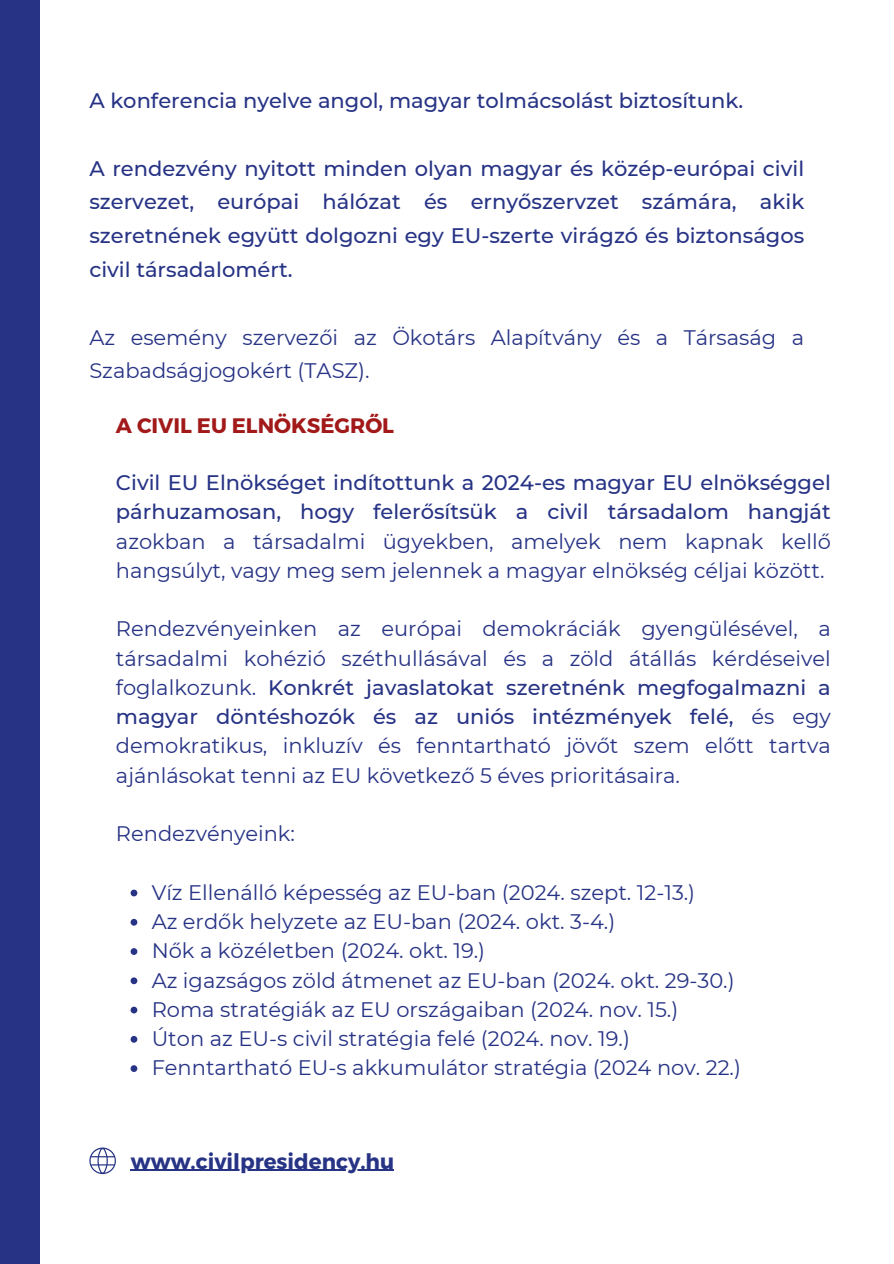
<style>
.page{position:relative;width:894px;height:1264px;background:#fff}
.page>*{position:absolute;margin:0;border:0;box-sizing:border-box;transform-origin:0 0}
.t1{font:700 21.3px "Montserrat";color:#273385}
.t2{font:21px/29.2px "Montserrat";color:#273385;text-align:justify}
.t3{font:500 21px/29.2px "Montserrat";color:#273385;text-align:justify}
.t4{font:700 21px "Montserrat";color:#a11918}
.s1{font-weight:400}
.s2{font-weight:500}
</style>
<div class="page">
<div style="left:0;top:0;width:39px;height:1263px;background:#273385"></div>
<svg style="left:130px;top:889px;width:7px;height:7px"></svg>
<svg style="left:130px;top:918px;width:7px;height:7px"></svg>
<svg style="left:130px;top:948px;width:7px;height:6px"></svg>
<svg style="left:130px;top:977px;width:7px;height:7px"></svg>
<svg style="left:130px;top:1006px;width:7px;height:7px"></svg>
<svg style="left:130px;top:1036px;width:7px;height:6px"></svg>
<svg style="left:130px;top:1065px;width:7px;height:6px"></svg>
<svg style="left:89px;top:1147px;width:27px;height:27px"></svg>
<hr style="left:131px;top:1169px;width:263px;height:1px;background:#273385">
<p class="t3" style="left:89px;top:86px;width:655px">A konferencia nyelve angol, magyar tolmácsolást biztosítunk.</p>
<p class="t3" style="left:89px;top:151px;width:716px;line-height:33.8px">A rendezvény nyitott minden olyan magyar és közép-európai civil szervezet, európai hálózat és ernyőszervzet számára, akik szeretnének együtt dolgozni egy EU-szerte virágzó és biztonságos civil társadalomért.</p>
<p class="t2" style="left:89px;top:320px;width:716px;line-height:33.8px">Az esemény szervezői az Ökotárs Alapítvány és a Társaság a<br>Szabadságjogokért (TASZ).</p>
<h2 class="t4" style="left:116px;top:411px;width:279px">A CIVIL EU ELNÖKSÉGRŐL</h2>
<h2 class="t3" style="left:116px;top:468px;width:716px">Civil EU Elnökséget indítottunk a 2024-es magyar EU elnökséggel párhuzamosan, hogy felerősítsük a civil társadalom hangját <span class="s1">azokban a társadalmi ügyekben, amelyek nem kapnak kellő hangsúlyt, vagy meg sem jelennek a magyar elnökség céljai között.</span></h2>
<p class="t2" style="left:116px;top:614px;width:716px">Rendezvényeinken az európai demokráciák gyengülésével, a társadalmi kohézió széthullásával és a zöld átállás kérdéseivel foglalkozunk. <span class="s2">Konkrét javaslatokat szeretnénk megfogalmazni a magyar döntéshozók és az uniós intézmények felé,</span> és egy demokratikus, inkluzív és fenntartható jövőt szem előtt tartva ajánlásokat tenni az EU következő 5 éves prioritásaira.</p>
<h1 class="t2" style="left:116px;top:819px;width:180px">Rendezvényeink:</h1>
<p class="t2" style="left:152px;top:877px;width:545px">Víz Ellenálló képesség az EU-ban (2024. szept. 12-13.)</p>
<p class="t2" style="left:152px;top:906px;width:465px">Az erdők helyzete az EU-ban (2024. okt. 3-4.)</p>
<p class="t2" style="left:152px;top:936px;width:335px">Nők a közéletben (2024. okt. 19.)</p>
<p class="t2" style="left:152px;top:965px;width:584px">Az igazságos zöld átmenet az EU-ban (2024. okt. 29-30.)</p>
<p class="t2" style="left:152px;top:994px;width:528px">Roma stratégiák az EU országaiban (2024. nov. 15.)</p>
<p class="t2" style="left:152px;top:1023px;width:479px">Úton az EU-s civil stratégia felé (2024. nov. 19.)</p>
<p class="t2" style="left:152px;top:1053px;width:590px">Fenntartható EU-s akkumulátor stratégia (2024 nov. 22.)</p>
<p class="t1" style="left:131px;top:1147px;width:265px">www.civilpresidency.hu</p>
</div>
